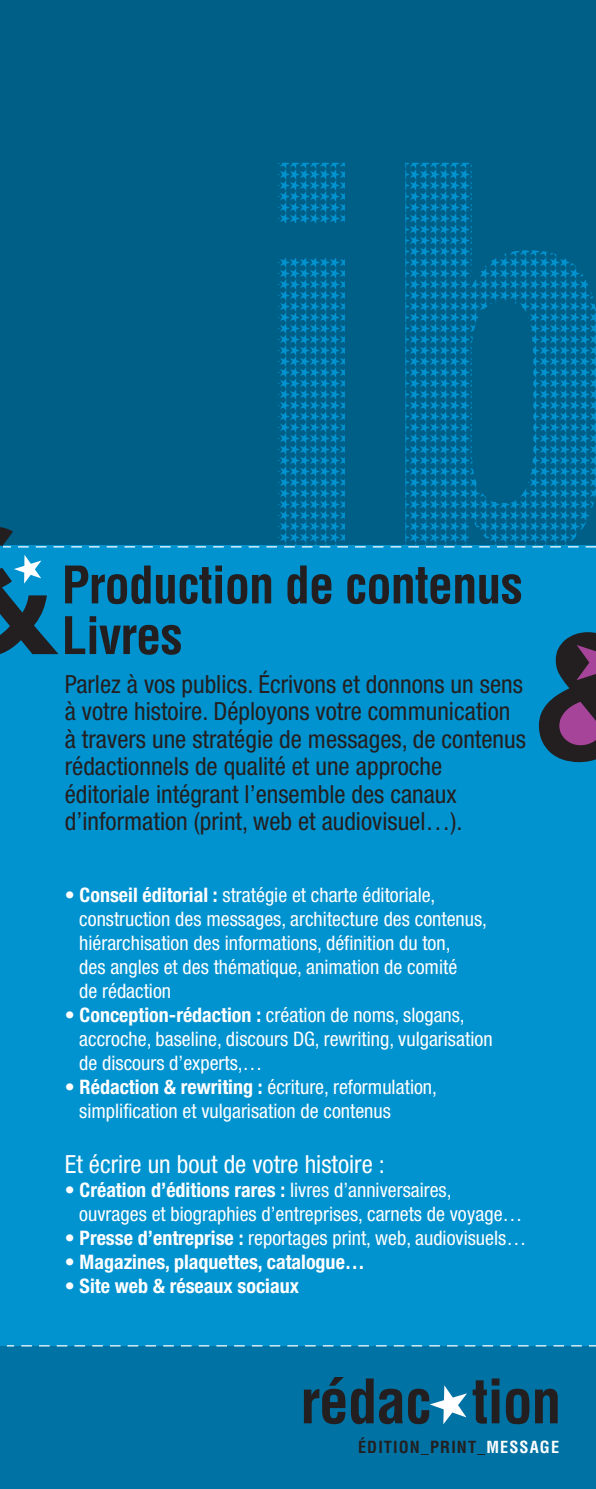
<style>
.page{position:relative;width:596px;height:1489px;background:#fff}
.page>*{position:absolute;margin:0;border:0;box-sizing:border-box;transform-origin:0 0}
.t1{font:700 condensed 59.75px "Helvetica";letter-spacing:-.02em;color:#231f20}
.t2{font:700 condensed 50.5px/50.8px "Helvetica";letter-spacing:-.02em;color:#231f20}
.t3{font:condensed 25px/27.5px "Helvetica Neue";color:#231f20}
.t4{font:condensed 25px "Helvetica Neue";color:#fff}
.t5{font:condensed 20px/24px "Helvetica Neue";color:#fff}
.t6{font:700 condensed 20px "Helvetica Neue";color:#fff}
.t7{font:700 condensed 16.25px "Helvetica";letter-spacing:.065em;color:#231f20}
.s1{font-weight:700}
.s2{color:#fff}
</style>
<div class="page">
<div style="left:0;top:0;width:595px;height:1488px;background:#0093d0"></div>
<div style="left:0;top:1345px;width:595px;height:143px;background:#0072a3"></div>
<svg style="left:430px;top:1385px;width:36px;height:39px"></svg>
<div style="left:0;top:0;width:595px;height:544px;background:#005f87"></div>
<svg style="left:7px;top:1345px;width:588px;height:1px"></svg>
<svg style="left:0;top:163px;width:595px;height:599px"></svg>
<p class="t2" style="left:62px;top:559px;width:462px">Production de contenus<br>Livres</p>
<p class="t3" style="left:65px;top:670px;width:462px">Parlez à vos publics. Écrivons et donnons un sens à votre histoire. Déployons votre communication à travers une stratégie de messages, de contenus rédactionnels de qualité et une approche éditoriale intégrant l’ensemble des canaux d’information (print, web et audiovisuel…).</p>
<p class="t5" style="left:79px;top:883px;width:409px;text-indent:-14px"><span class="s1">• Conseil éditorial :</span> stratégie et charte éditoriale, construction des messages, architecture des contenus, hiérarchisation des informations, définition du ton,<br>des angles et des thématique, animation de comité<br>de rédaction</p>
<p class="t5" style="left:79px;top:1003px;width:414px;text-indent:-14px"><span class="s1">• Conception-rédaction :</span> création de noms, slogans, accroche, baseline, discours DG, rewriting, vulgarisation de discours d’experts,…</p>
<p class="t5" style="left:79px;top:1075px;width:359px;text-indent:-14px"><span class="s1">• Rédaction &amp; rewriting :</span> écriture, reformulation, simplification et vulgarisation de contenus</p>
<p class="t4" style="left:65px;top:1149px;width:321px">Et écrire un bout de votre histoire :</p>
<p class="t5" style="left:79px;top:1178px;width:444px;text-indent:-14px"><span class="s1">• Création d’éditions rares :</span> livres d’anniversaires, ouvrages et biographies d’entreprises, carnets de voyage…</p>
<p class="t5" style="left:65px;top:1226px;width:462px"><span class="s1">• Presse d’entreprise :</span> reportages print, web, audiovisuels…</p>
<p class="t6" style="left:65px;top:1250px;width:301px">• Magazines, plaquettes, catalogue…</p>
<p class="t6" style="left:65px;top:1274px;width:235px">• Site web &amp; réseaux sociaux</p>
<p class="t1" style="left:300px;top:1365px;width:262px">rédac tion</p>
<p class="t7" style="left:358px;top:1436px;width:202px">ÉDITION_PRINT_<span class="s2">MESSAGE</span></p>
</div>
